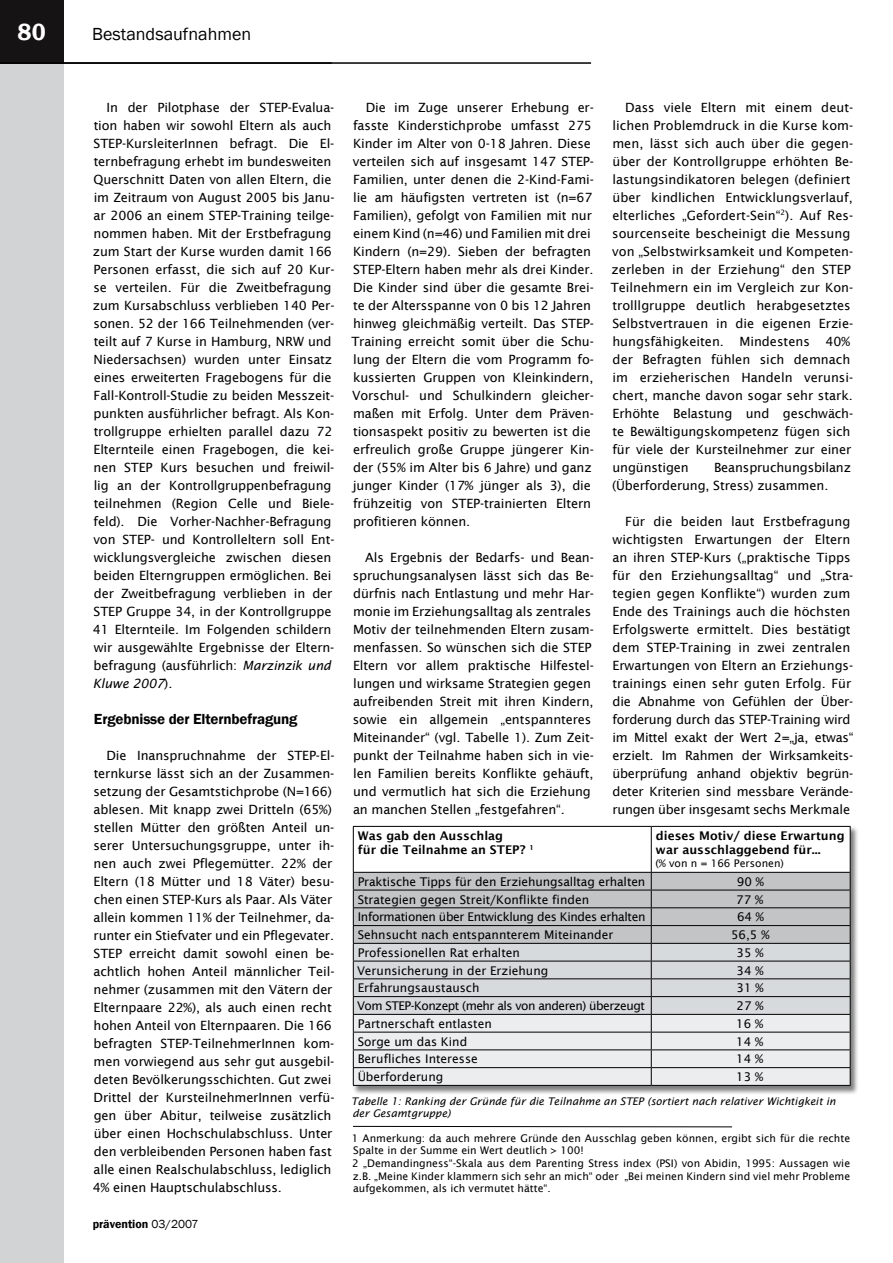
<style>
.page{position:relative;width:893px;height:1263px;background:#fff}
.page>*{position:absolute;margin:0;border:0;box-sizing:border-box;transform-origin:0 0}
.t1{font:600 24px "Franklin Gothic";color:#fff}
.t2{font:18px "Franklin Gothic";color:#000}
.t3{font:600 15px "Franklin Gothic";letter-spacing:-.01em;color:#000}
.t4{font:12.75px/18px "Lucida Sans";letter-spacing:-.01em;color:#000}
.t5{font:12px "Lucida Sans";color:#000}
.t6{font:600 12px/14.4px "Lucida Sans";color:#000}
.t7{font:12px "Lucida Sans";letter-spacing:-.03em;color:#000}
.t8{font:12px "Lucida Sans";letter-spacing:-.04em;color:#000}
.t9{font:600 12px "Franklin Gothic";color:#000}
.t10{font:10.5px/12.6px "Lucida Sans";color:#000}
.t11{font:italic 10.5px/12.6px "Lucida Sans";color:#000}
.s1{font-style:italic}
.s2{font-weight:400}
</style>
<div class="page">
<hr style="left:0;top:62px;width:591px;height:2px;background:#000">
<div style="left:0;top:64px;width:64px;height:1199px;background:#d2d3d5"></div>
<div style="left:0;top:0;width:64px;height:64px;background:#151314"></div>
<hr style="left:0;top:62px;width:332px;height:2px;background:#000">
<div style="left:353px;top:825px;width:527px;height:280px;background:#000;opacity:.5"></div>
<svg style="left:353px;top:826px;width:498px;height:259px"></svg>
<hr style="left:353px;top:1085px;width:298px;height:1px;background:#000">
<hr style="left:651px;top:1085px;width:199px;height:1px;background:#000">
<svg style="left:352px;top:1125px;width:381px;height:2px"></svg>
<h1 class="t1" style="left:18px;top:17px;width:30px">80</h1>
<h2 class="t2" style="left:92px;top:23px;width:160px">Bestandsaufnahmen</h2>
<p class="t4" style="left:93px;top:98px;width:243px;text-indent:14px">In der Pilotphase der STEP-Evalua&shy;tion haben wir sowohl Eltern als auch STEP-KursleiterInnen befragt. Die El&shy;ternbefragung erhebt im bundesweiten Querschnitt Daten von allen Eltern, die im Zeitraum von August 2005 bis Janu&shy;ar 2006 an einem STEP-Training teilge&shy;nommen haben. Mit der Erstbefragung zum Start der Kurse wurden damit 166<br>Personen erfasst, die sich auf 20 Kur&shy;se verteilen. Für die Zweitbefragung zum Kursabschluss verblieben 140 Per&shy;sonen. 52 der 166 Teilnehmenden (ver&shy;teilt auf 7 Kurse in Hamburg, NRW und Niedersachsen) wurden unter Einsatz eines erweiterten Fragebogens für die Fall-Kontroll-Studie zu beiden Messzeit&shy;punkten ausführlicher befragt. Als Kon&shy;trollgruppe erhielten parallel dazu 72<br>Elternteile einen Fragebogen, die kei&shy;nen STEP Kurs besuchen und freiwil&shy;lig an der Kontrollgruppenbefragung teilnehmen (Region Celle und Biele&shy;feld). Die Vorher-Nachher-Befragung von STEP- und Kontrolleltern soll Ent&shy;wicklungsvergleiche zwischen diesen beiden Elterngruppen ermöglichen. Bei der Zweitbefragung verblieben in der STEP Gruppe 34, in der Kontrollgruppe 41 Elternteile. Im Folgenden schildern wir ausgewählte Ergebnisse der Eltern&shy;befragung (ausführlich: <span class="s1">Marzinzik und Kluwe 2007</span>).</p>
<p class="t3" style="left:94px;top:709px;width:205px">Ergebnisse der Elternbefragung</p>
<p class="t4" style="left:93px;top:746px;width:243px;text-indent:14px">Die Inanspruchnahme der STEP-El&shy;ternkurse lässt sich an der Zusammen&shy;setzung der Gesamtstichprobe (N=166) ablesen. Mit knapp zwei Dritteln (65%) stellen Mütter den größten Anteil un&shy;serer Untersuchungsgruppe, unter ih&shy;nen auch zwei Pflegemütter. 22% der Eltern (18 Mütter und 18 Väter) besu&shy;chen einen STEP-Kurs als Paar. Als Väter allein kommen 11% der Teilnehmer, da&shy;runter ein Stiefvater und ein Pflegevater.<br>STEP erreicht damit sowohl einen be&shy;achtlich hohen Anteil männlicher Teil&shy;nehmer (zusammen mit den Vätern der Elternpaare 22%), als auch einen recht hohen Anteil von Elternpaaren. Die 166 befragten STEP-TeilnehmerInnen kom&shy;men vorwiegend aus sehr gut ausgebil&shy;deten Bevölkerungsschichten. Gut zwei Drittel der KursteilnehmerInnen verfü&shy;gen über Abitur, teilweise zusätzlich über einen Hochschulabschluss. Unter den verbleibenden Personen haben fast alle einen Realschulabschluss, lediglich 4% einen Hauptschulabschluss.</p>
<p class="t9" style="left:93px;top:1216px;width:107px">prävention <span class="s2">03/2007</span></p>
<p class="t4" style="left:351px;top:98px;width:244px;text-indent:14px">Die im Zuge unserer Erhebung er&shy;fasste Kinderstichprobe umfasst 275<br>Kinder im Alter von 0-18 Jahren. Diese verteilen sich auf insgesamt 147 STEP-Familien, unter denen die 2-Kind-Fami&shy;lie am häufigsten vertreten ist (n=67<br>Familien), gefolgt von Familien mit nur einem Kind (n=46) und Familien mit drei Kindern (n=29). Sieben der befragten STEP-Eltern haben mehr als drei Kinder.<br>Die Kinder sind über die gesamte Brei&shy;te der Altersspanne von 0 bis 12 Jahren hinweg gleichmäßig verteilt. Das STEP-Training erreicht somit über die Schu&shy;lung der Eltern die vom Programm fo&shy;kussierten Gruppen von Kleinkindern, Vorschul- und Schulkindern gleicher&shy;maßen mit Erfolg. Unter dem Präven&shy;tionsaspekt positiv zu bewerten ist die erfreulich große Gruppe jüngerer Kin&shy;der (55% im Alter bis 6 Jahre) und ganz junger Kinder (17% jünger als 3), die frühzeitig von STEP-trainierten Eltern profitieren können.</p>
<p class="t4" style="left:353px;top:548px;width:243px;text-indent:12px">Als Ergebnis der Bedarfs- und Bean&shy;spruchungsanalysen lässt sich das Be&shy;dürfnis nach Entlastung und mehr Har&shy;monie im Erziehungsalltag als zentrales Motiv der teilnehmenden Eltern zusam&shy;menfassen. So wünschen sich die STEP Eltern vor allem praktische Hilfestel&shy;lungen und wirksame Strategien gegen aufreibenden Streit mit ihren Kindern, sowie ein allgemein „entspannteres Miteinander“ (vgl. Tabelle 1). Zum Zeit&shy;punkt der Teilnahme haben sich in vie&shy;len Familien bereits Konflikte gehäuft, und vermutlich hat sich die Erziehung an manchen Stellen „festgefahren“.</p>
<p class="t4" style="left:611px;top:98px;width:244px;text-indent:14px">Dass viele Eltern mit einem deut&shy;lichen Problemdruck in die Kurse kom&shy;men, lässt sich auch über die gegen&shy;über der Kontrollgruppe erhöhten Be&shy;lastungsindikatoren belegen (definiert über kindlichen Entwicklungsverlauf, elterliches „Gefordert-Sein“<sup>2</sup>). Auf Res&shy;sourcenseite bescheinigt die Messung von „Selbstwirksamkeit und Kompeten&shy;zerleben in der Erziehung“ den STEP Teilnehmern ein im Vergleich zur Kon&shy;trolllgruppe deutlich herabgesetztes Selbstvertrauen in die eigenen Erzie&shy;hungsfähigkeiten. Mindestens 40% der Befragten fühlen sich demnach im erzieherischen Handeln verunsi&shy;chert, manche davon sogar sehr stark.<br>Erhöhte Belastung und geschwäch&shy;te Bewältigungskompetenz fügen sich für viele der Kursteilnehmer zur einer ungünstigen</p>
<p class="t4" style="left:612px;top:458px;width:240px;text-indent:102px">Beanspruchungsbilanz (Überforderung, Stress) zusammen.</p>
<p class="t4" style="left:612px;top:512px;width:243px;text-indent:13px">Für die beiden laut Erstbefragung wichtigsten Erwartungen der Eltern an ihren STEP-Kurs („praktische Tipps für den Erziehungsalltag“ und „Stra&shy;tegien gegen Konflikte“) wurden zum Ende des Trainings auch die höchsten Erfolgswerte ermittelt. Dies bestätigt dem STEP-Training in zwei zentralen Erwartungen von Eltern an Erziehungs&shy;trainings einen sehr guten Erfolg. Für die Abnahme von Gefühlen der Über&shy;forderung durch das STEP-Training wird im Mittel exakt der Wert 2=„ja, etwas“ erzielt. Im Rahmen der Wirksamkeits&shy;überprüfung anhand objektiv begrün&shy;deter Kriterien sind messbare Verände&shy;rungen über insgesamt sechs Merkmale</p>
<p class="t6" style="left:358px;top:828px;width:178px">Was gab den Ausschlag<br>für die Teilnahme an STEP? <sup>1</sup></p>
<p class="t6" style="left:656px;top:828px;width:190px">dieses Motiv/ diese Erwartung war ausschlaggebend für...</p>
<p class="t10" style="left:655px;top:857px;width:130px">(% von n = 166 Personen)</p>
<p class="t5" style="left:358px;top:875px;width:289px">Praktische Tipps für den Erziehungsalltag erhalten</p>
<p class="t5" style="left:737px;top:875px;width:28px">90 %</p>
<p class="t5" style="left:358px;top:892px;width:233px">Strategien gegen Streit/Konflikte finden</p>
<p class="t5" style="left:736px;top:892px;width:28px">77 %</p>
<p class="t7" style="left:358px;top:910px;width:289px">Informationen über Entwicklung des Kindes erhalten</p>
<p class="t5" style="left:737px;top:910px;width:28px">64 %</p>
<p class="t5" style="left:358px;top:928px;width:257px">Sehnsucht nach entspannterem Miteinander</p>
<p class="t5" style="left:731px;top:928px;width:40px">56,5 %</p>
<p class="t5" style="left:358px;top:946px;width:164px">Professionellen Rat erhalten</p>
<p class="t5" style="left:736px;top:946px;width:28px">35 %</p>
<p class="t5" style="left:357px;top:963px;width:193px">Verunsicherung in der Erziehung</p>
<p class="t5" style="left:736px;top:963px;width:28px">34 %</p>
<p class="t5" style="left:358px;top:981px;width:123px">Erfahrungsaustausch</p>
<p class="t5" style="left:736px;top:981px;width:28px">31 %</p>
<p class="t8" style="left:357px;top:999px;width:289px">Vom STEP-Konzept (mehr als von anderen) überzeugt</p>
<p class="t5" style="left:736px;top:999px;width:28px">27 %</p>
<p class="t5" style="left:358px;top:1017px;width:136px">Partnerschaft entlasten</p>
<p class="t5" style="left:736px;top:1017px;width:28px">16 %</p>
<p class="t5" style="left:358px;top:1034px;width:111px">Sorge um das Kind</p>
<p class="t5" style="left:736px;top:1034px;width:28px">14 %</p>
<p class="t5" style="left:358px;top:1052px;width:122px">Berufliches Interesse</p>
<p class="t5" style="left:736px;top:1052px;width:28px">14 %</p>
<p class="t5" style="left:358px;top:1070px;width:87px">Überforderung</p>
<p class="t5" style="left:736px;top:1070px;width:28px">13 %</p>
<p class="t11" style="left:351px;top:1095px;width:486px">Tabelle 1: Ranking der Gründe für die Teilnahme an STEP (sortiert nach relativer Wichtigkeit in der Gesamtgruppe)</p>
<p class="t10" style="left:352px;top:1132px;width:500px">1 Anmerkung: da auch mehrere Gründe den Ausschlag geben können, ergibt sich für die rechte Spalte in der Summe ein Wert deutlich &gt; 100!<br>2 „Demandingness“-Skala aus dem Parenting Stress index (PSI) von Abidin, 1995: Aussagen wie z.B. „Meine Kinder klammern sich sehr an mich“ oder „Bei meinen Kindern sind viel mehr Probleme aufgekommen, als ich vermutet hätte“.</p>
</div>
